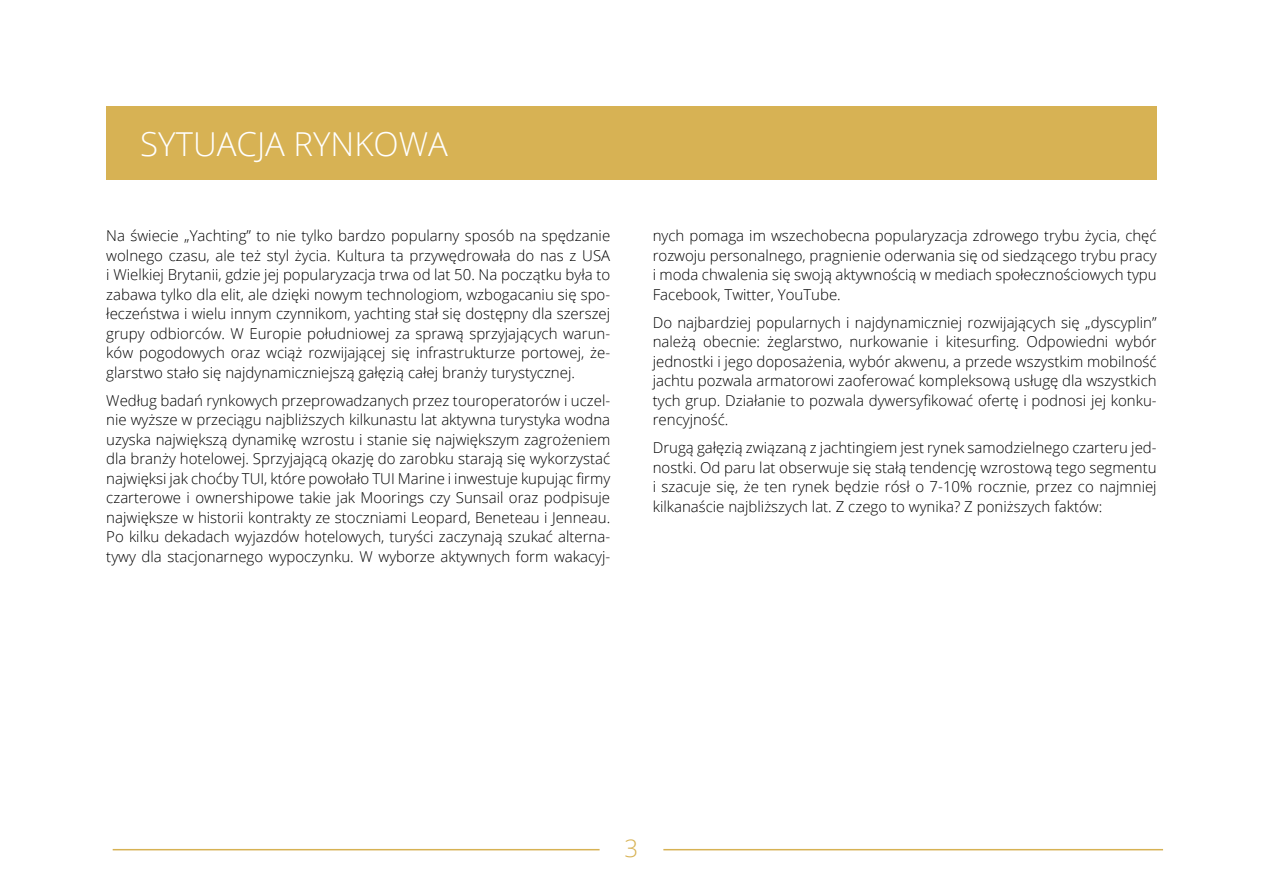
<style>
.page{position:relative;width:1263px;height:893px;background:#fff}
.page>*{position:absolute;margin:0;border:0;box-sizing:border-box;transform-origin:0 0}
.t1{font:300 33px "Open Sans";color:#fff}
.t2{font:300 24px "Open Sans";color:#d7b254}
.t3{font:300 15px/19.5px "Open Sans";color:#000;text-align:justify}
</style>
<div class="page">
<hr style="left:113px;top:849px;width:487px;height:1px;background:#d7b254">
<hr style="left:663px;top:849px;width:500px;height:1px;background:#d7b254">
<div style="left:106px;top:106px;width:1051px;height:74px;background:#d7b254"></div>
<h1 class="t1" style="left:140px;top:121px;width:309px">SYTUACJA RYNKOWA</h1>
<p class="t3" style="left:106px;top:225px;width:505px">Na świecie „Yachting” to nie tylko bardzo popularny sposób na spędzanie wolnego czasu, ale też styl życia. Kultura ta przywędrowała do nas z USA i Wielkiej Brytanii, gdzie jej popularyzacja trwa od lat 50. Na początku była to zabawa tylko dla elit, ale dzięki nowym technologiom, wzbogacaniu się spo&shy;łeczeństwa i wielu innym czynnikom, yachting stał się dostępny dla szerszej grupy odbiorców. W Europie południowej za sprawą sprzyjających warun&shy;ków pogodowych oraz wciąż rozwijającej się infrastrukturze portowej, że&shy;glarstwo stało się najdynamiczniejszą gałęzią całej branży turystycznej.</p>
<p class="t3" style="left:106px;top:390px;width:505px">Według badań rynkowych przeprowadzanych przez touroperatorów i uczel&shy;nie wyższe w przeciągu najbliższych kilkunastu lat aktywna turystyka wodna uzyska największą dynamikę wzrostu i stanie się największym zagrożeniem dla branży hotelowej. Sprzyjającą okazję do zarobku starają się wykorzystać najwięksi jak choćby TUI, które powołało TUI Marine i inwestuje kupując firmy czarterowe i ownershipowe takie jak Moorings czy Sunsail oraz podpisuje największe w historii kontrakty ze stoczniami Leopard, Beneteau i Jenneau.<br>Po kilku dekadach wyjazdów hotelowych, turyści zaczynają szukać alterna&shy;tywy dla stacjonarnego wypoczynku. W wyborze aktywnych form wakacyj-</p>
<p class="t3" style="left:653px;top:225px;width:505px">nych pomaga im wszechobecna popularyzacja zdrowego trybu życia, chęć rozwoju personalnego, pragnienie oderwania się od siedzącego trybu pracy i moda chwalenia się swoją aktywnością w mediach społecznościowych typu Facebook, Twitter, YouTube.</p>
<p class="t3" style="left:653px;top:312px;width:505px">Do najbardziej popularnych i najdynamiczniej rozwijających się „dyscyplin” należą obecnie: żeglarstwo, nurkowanie i kitesurfing. Odpowiedni wybór jednostki i jego doposażenia, wybór akwenu, a przede wszystkim mobilność jachtu pozwala armatorowi zaoferować kompleksową usługę dla wszystkich tych grup. Działanie to pozwala dywersyfikować ofertę i podnosi jej konku&shy;rencyjność.</p>
<p class="t3" style="left:653px;top:438px;width:505px">Drugą gałęzią związaną z jachtingiem jest rynek samodzielnego czarteru jed&shy;nostki. Od paru lat obserwuje się stałą tendencję wzrostową tego segmentu i szacuje się, że ten rynek będzie rósł o 7-10% rocznie, przez co najmniej kilkanaście najbliższych lat. Z czego to wynika? Z poniższych faktów:</p>
<h2 class="t2" style="left:625px;top:832px;width:15px">3</h2>
</div>
